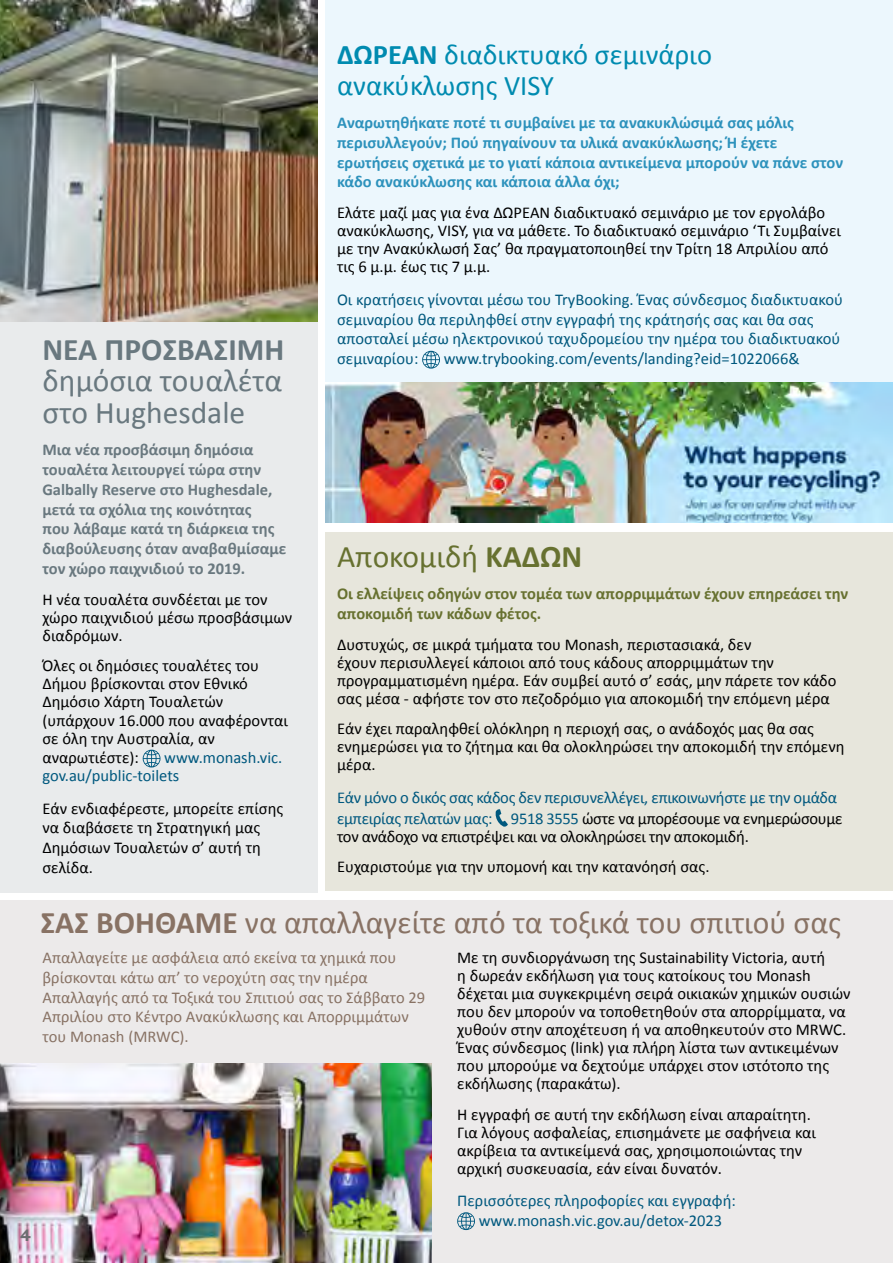
<style>
.page{position:relative;width:893px;height:1263px;background:#fff}
.page>*{position:absolute;margin:0;border:0;box-sizing:border-box;transform-origin:0 0}
.t1{font:31.5px "Calibri";color:#887264}
.t2{font:31.5px/31.5px "Calibri";color:#69787f}
.t3{font:31.5px "Calibri";color:#677130}
.t4{font:700 31.5px "Calibri";color:#69787f}
.t5{font:28.5px/31.5px "Calibri";color:#008bb0}
.Para_1{font:16.5px/18px "Calibri";color:#000}
.First_Sentence{font:700 16.5px/19.8px "Calibri";color:#2d92bc}
.More_Info{font:16.5px/19.8px "Calibri";color:#00587d}
.First_Sentence-2{font:16.5px/19.8px "Calibri";color:#887264}
.First_Sentence-3{font:700 16.5px/19.8px "Calibri";color:#69787f}
.More_Info-2{font:16.5px/21px "Calibri";letter-spacing:-.02em;color:#00587e}
.Para_1-2{font:16.5px/19.5px "Calibri";color:#00587e;text-align:center}
.First_Sentence-4{font:700 16.5px/19.8px "Calibri";color:#677130}
.More_Info-3{font:16.5px "Calibri";letter-spacing:-.02em;color:#000}
.More_Info-4{font:16.5px "Calibri";color:#00587e}
.t6{font:700 16.5px "Filson Pro";color:#6d6e71}
.s1{font-weight:700}
.s2{color:#000}
</style>
<div class="page">
<div style="left:0;top:0;width:317px;height:892px;background:#e9ebec"></div>
<div style="left:326px;top:0;width:567px;height:522px;background:#ecf7fd"></div>
<div style="left:0;top:901px;width:893px;height:362px;background:#eceaea"></div>
<svg style="left:457px;top:1212px;width:18px;height:18px"></svg>
<img style="left:0;top:1063px;width:432px;height:200px">
<div style="left:326px;top:532px;width:567px;height:358px;background:#e7e6dc"></div>
<svg style="left:495px;top:809px;width:13px;height:18px"></svg>
<svg style="left:422px;top:351px;width:18px;height:18px"></svg>
<img style="left:326px;top:383px;width:567px;height:139px">
<svg style="left:143px;top:750px;width:17px;height:17px"></svg>
<img style="left:0;top:0;width:317px;height:322px">
<p class="t6" style="left:20px;top:1225px;width:12px">4</p>
<h1 class="t5" style="left:337px;top:38px;width:377px"><span class="s1">ΔΩΡΕΑΝ</span> διαδικτυακό σεμινάριο ανακύκλωσης VISY</h1>
<h3 class="First_Sentence" style="left:337px;top:112px;width:508px">Αναρωτηθήκατε ποτέ τι συμβαίνει με τα ανακυκλώσιμά σας μόλις περισυλλεγούν; Πού πηγαίνουν τα υλικά ανακύκλωσης; Ή έχετε ερωτήσεις σχετικά με το γιατί κάποια αντικείμενα μπορούν να πάνε στον κάδο ανακύκλωσης και κάποια άλλα όχι;</h3>
<p class="Para_1" style="left:337px;top:203px;width:505px">Ελάτε μαζί μας για ένα ΔΩΡΕΑΝ διαδικτυακό σεμινάριο με τον εργολάβο ανακύκλωσης, VISY, για να μάθετε. Το διαδικτυακό σεμινάριο ‘Τι Συμβαίνει με την Ανακύκλωσή Σας’ θα πραγματοποιηθεί την Τρίτη 18 Απριλίου από τις 6 μ.μ. έως τις 7 μ.μ.</p>
<p class="More_Info" style="left:337px;top:289px;width:507px">Οι κρατήσεις γίνονται μέσω του TryBooking. Ένας σύνδεσμος διαδικτυακού σεμιναρίου θα περιληφθεί στην εγγραφή της κράτησής σας και θα σας αποσταλεί μέσω ηλεκτρονικού ταχυδρομείου την ημέρα του διαδικτυακού</p>
<h1 class="t4" style="left:42px;top:327px;width:243px">ΝΕΑ ΠΡΟΣΒΑΣΙΜΗ</h1>
<p class="More_Info" style="left:337px;top:348px;width:83px">σεμιναρίου:</p>
<p class="More_Info-4" style="left:444px;top:347px;width:357px">www.trybooking.com/events/landing?eid=1022066&amp;</p>
<h1 class="t2" style="left:42px;top:364px;width:241px">δημόσια τουαλέτα στο Hughesdale</h1>
<h3 class="First_Sentence-3" style="left:42px;top:439px;width:245px">Μια νέα προσβάσιμη δημόσια τουαλέτα λειτουργεί τώρα στην<br>Galbally Reserve στο Hughesdale, μετά τα σχόλια της κοινότητας<br>που λάβαμε κατά τη διάρκεια της διαβούλευσης όταν αναβαθμίσαμε τον χώρο παιχνιδιού το 2019.</h3>
<p class="Para_1" style="left:42px;top:590px;width:251px">Η νέα τουαλέτα συνδέεται με τον χώρο παιχνιδιού μέσω προσβάσιμων διαδρόμων.</p>
<p class="Para_1" style="left:42px;top:656px;width:247px">Όλες οι δημόσιες τουαλέτες του<br>Δήμου βρίσκονται στον Εθνικό<br>Δημόσιο Χάρτη Τουαλετών (υπάρχουν 16.000 που αναφέρονται σε όλη την Αυστραλία, αν</p>
<p class="Para_1" style="left:42px;top:748px;width:98px">αναρωτιέστε):</p>
<h1 class="t3" style="left:337px;top:534px;width:247px">Αποκομιδή <span class="s1">ΚΑΔΩΝ</span></h1>
<h3 class="First_Sentence-4" style="left:337px;top:583px;width:513px">Οι ελλείψεις οδηγών στον τομέα των απορριμμάτων έχουν επηρεάσει την αποκομιδή των κάδων φέτος.</h3>
<p class="Para_1" style="left:337px;top:635px;width:501px">Δυστυχώς, σε μικρά τμήματα του Monash, περιστασιακά, δεν<br>έχουν περισυλλεγεί κάποιοι από τους κάδους απορριμμάτων την προγραμματισμένη ημέρα. Εάν συμβεί αυτό σ’ εσάς, μην πάρετε τον κάδο σας μέσα - αφήστε τον στο πεζοδρόμιο για αποκομιδή την επόμενη μέρα</p>
<p class="Para_1" style="left:337px;top:719px;width:509px">Εάν έχει παραληφθεί ολόκληρη η περιοχή σας, ο ανάδοχός μας θα σας ενημερώσει για το ζήτημα και θα ολοκληρώσει την αποκομιδή την επόμενη μέρα.</p>
<p class="More_Info-2" style="left:337px;top:786px;width:507px">Εάν μόνο ο δικός σας κάδος δεν περισυνελλέγει, επικοινωνήστε με την ομάδα εμπειρίας πελατών μας: 9518 3555 <span class="s2">ώστε να μπορέσουμε να ενημερώσουμε</span></p>
<p class="More_Info-3" style="left:337px;top:825px;width:413px">τον ανάδοχο να επιστρέψει και να ολοκληρώσει την αποκομιδή.</p>
<p class="Para_1" style="left:337px;top:857px;width:374px">Ευχαριστούμε για την υπομονή και την κατανόησή σας.</p>
<h1 class="t1" style="left:40px;top:900px;width:802px"><span class="s1">ΣΑΣ ΒΟΗΘΑΜΕ</span> να απαλλαγείτε από τα τοξικά του σπιτιού σας</h1>
<p class="Para_1-2" style="left:42px;top:748px;width:241px;line-height:18px;text-align:left;text-indent:122px">www.monash.vic. gov.au/public-toilets</p>
<p class="Para_1" style="left:42px;top:798px;width:242px;line-height:19.8px">Εάν ενδιαφέρεστε, μπορείτε επίσης να διαβάσετε τη Στρατηγική μας<br>Δημόσιων Τουαλετών σ’ αυτή τη σελίδα.</p>
<h3 class="First_Sentence-2" style="left:43px;top:947px;width:384px">Απαλλαγείτε με ασφάλεια από εκείνα τα χημικά που βρίσκονται κάτω απ’ το νεροχύτη σας την ημέρα Απαλλαγής από τα Τοξικά του Σπιτιού σας το Σάββατο 29<br>Απριλίου στο Κέντρο Ανακύκλωσης και Απορριμμάτων του Monash (MRWC).</h3>
<p class="Para_1" style="left:457px;top:948px;width:395px">Με τη συνδιοργάνωση της Sustainability Victoria, αυτή<br>η δωρεάν εκδήλωση για τους κατοίκους του Monash δέχεται μια συγκεκριμένη σειρά οικιακών χημικών ουσιών που δεν μπορούν να τοποθετηθούν στα απορρίμματα, να χυθούν στην αποχέτευση ή να αποθηκευτούν στο MRWC.<br>Ένας σύνδεσμος (link) για πλήρη λίστα των αντικειμένων που μπορούμε να δεχτούμε υπάρχει στον ιστότοπο της εκδήλωσης (παρακάτω).</p>
<p class="Para_1" style="left:457px;top:1105px;width:360px">Η εγγραφή σε αυτή την εκδήλωση είναι απαραίτητη.<br>Για λόγους ασφαλείας, επισημάνετε με σαφήνεια και ακρίβεια τα αντικείμενά σας, χρησιμοποιώντας την αρχική συσκευασία, εάν είναι δυνατόν.</p>
<p class="Para_1-2" style="left:457px;top:1190px;width:280px">Περισσότερες πληροφορίες και εγγραφή: www.monash.vic.gov.au/detox-2023</p>
</div>
